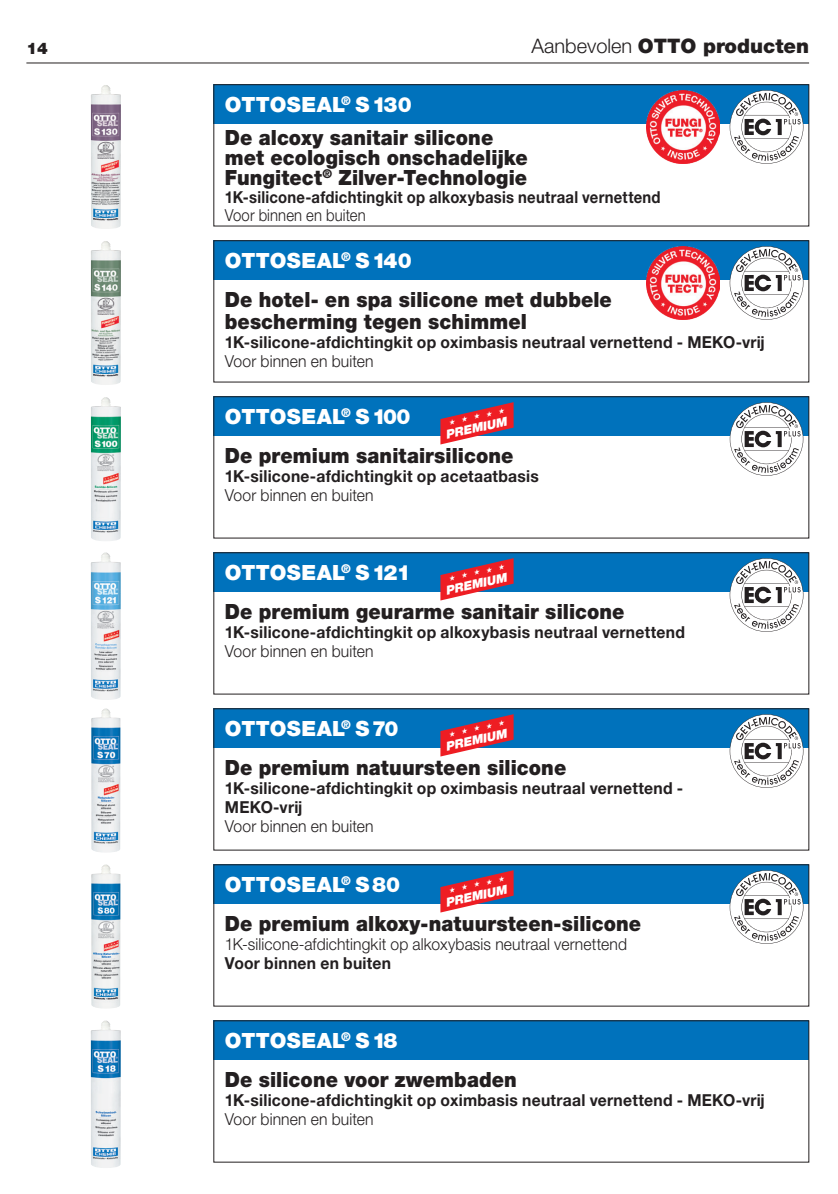
<style>
.page{position:relative;width:838px;height:1194px;background:#fff}
.page>*{position:absolute;margin:0;border:0;box-sizing:border-box;transform-origin:0 0}
.t1{font:900 21px/38.6px "Helvetica Neue LT Pro";letter-spacing:.005em;color:#231f20;scale:.93 1}
.t2{font:900 20px "Helvetica Neue LT Pro";color:#231f20}
.t3{font:700 16.4px/19px "Helvetica Neue LT Pro";letter-spacing:.015em;color:#231f20;scale:.95 1}
.t4{font:300 16.4px "Helvetica Neue LT Pro";letter-spacing:.01em;color:#231f20;scale:.95 1}
.t5{font:700 16.4px "Helvetica Neue LT Pro";letter-spacing:.015em;color:#231f20;scale:.9 1}
.t6{font:300 16.4px "Helvetica Neue LT Pro";letter-spacing:.01em;color:#231f20;scale:.9 1}
.t7{font:900 16px "Helvetica Neue LT Pro";color:#231f20}
.t8{font:italic 900 12.2px "Helvetica Neue LT Pro";color:#fff}
.s1{font-weight:300}
.s2{color:#fff}
</style>
<div class="page">
<hr style="left:26px;top:63px;width:783px;height:1px;background:#231f20">
<div style="left:213px;top:84px;width:596px;height:40px;background:#0072bc"></div>
<div style="left:213px;top:84px;width:596px;height:142px;border:1px solid #231f20"></div>
<img style="left:91px;top:85px;width:30px;height:144px">
<svg style="left:729px;top:90px;width:74px;height:74px"></svg>
<img style="left:646px;top:90px;width:73px;height:74px">
<div style="left:213px;top:240px;width:596px;height:40px;background:#0072bc"></div>
<div style="left:213px;top:240px;width:596px;height:142px;border:1px solid #231f20"></div>
<img style="left:91px;top:241px;width:30px;height:144px">
<svg style="left:729px;top:246px;width:74px;height:74px"></svg>
<img style="left:646px;top:246px;width:73px;height:74px">
<div style="left:213px;top:396px;width:596px;height:40px;background:#0072bc"></div>
<div style="left:213px;top:396px;width:596px;height:142px;border:1px solid #231f20"></div>
<img style="left:91px;top:397px;width:30px;height:144px">
<svg style="left:729px;top:402px;width:74px;height:73px"></svg>
<div style="left:213px;top:552px;width:596px;height:40px;background:#0072bc"></div>
<div style="left:213px;top:552px;width:596px;height:142px;border:1px solid #231f20"></div>
<img style="left:91px;top:552px;width:30px;height:148px">
<svg style="left:729px;top:558px;width:74px;height:73px"></svg>
<div style="left:213px;top:864px;width:596px;height:40px;background:#0072bc"></div>
<div style="left:213px;top:864px;width:596px;height:142px;border:1px solid #231f20"></div>
<img style="left:91px;top:864px;width:29px;height:144px">
<svg style="left:729px;top:870px;width:74px;height:73px"></svg>
<div style="left:213px;top:708px;width:596px;height:40px;background:#0072bc"></div>
<div style="left:213px;top:708px;width:596px;height:142px;border:1px solid #231f20"></div>
<img style="left:91px;top:708px;width:29px;height:144px">
<svg style="left:729px;top:714px;width:74px;height:73px"></svg>
<div style="left:213px;top:1020px;width:596px;height:39px;background:#0072bc"></div>
<div style="left:213px;top:1020px;width:596px;height:142px;border:1px solid #231f20"></div>
<img style="left:91px;top:1020px;width:30px;height:147px">
<svg style="left:440px;top:402px;width:73px;height:42px"></svg>
<svg style="left:440px;top:558px;width:73px;height:42px"></svg>
<svg style="left:440px;top:870px;width:73px;height:42px"></svg>
<svg style="left:440px;top:714px;width:73px;height:42px"></svg>
<p class="t7" style="left:26px;top:39px;width:23px">14</p>
<p class="t2" style="left:531px;top:34px;width:279px"><span class="s1">Aanbevolen</span> OTTO producten</p>
<p class="t1" style="left:225px;top:88px;width:290px;line-height:33px"><span class="s2">OTTOSEAL</span><sup>®</sup> <span class="s2">S 130<br></span>De alcoxy sanitair silicone</p>
<p class="t1" style="left:225px;top:147px;width:327px;line-height:20px">met ecologisch onschadelijke<br>Fungitect<sup>®</sup> Zilver-Technologie</p>
<p class="t5" style="left:225px;top:187px;width:486px">1K-silicone-afdichtingkit op alkoxybasis neutraal vernettend</p>
<p class="t6" style="left:225px;top:205px;width:158px">Voor binnen en buiten</p>
<p class="t1" style="left:225px;top:241px;width:417px"><span class="s2">OTTOSEAL</span><sup>®</sup> <span class="s2">S 140<br></span>De hotel- en spa silicone met dubbele</p>
<p class="t1" style="left:225px;top:301px;width:326px">bescherming tegen schimmel</p>
<p class="t3" style="left:225px;top:332px;width:570px">1K-silicone-afdichtingkit op oximbasis neutraal vernettend - MEKO-vrij</p>
<p class="t4" style="left:225px;top:350px;width:158px">Voor binnen en buiten</p>
<p class="t1" style="left:225px;top:397px;width:312px"><span class="s2">OTTOSEAL</span><sup>®</sup> <span class="s2">S 100<br></span>De premium sanitairsilicone</p>
<p class="t3" style="left:225px;top:466px;width:332px">1K-silicone-afdichtingkit op acetaatbasis</p>
<p class="t4" style="left:225px;top:484px;width:158px">Voor binnen en buiten</p>
<p class="t8" style="left:444px;top:428px;width:64px;rotate:-13deg">PREMIUM</p>
<p class="t1" style="left:225px;top:553px;width:431px"><span class="s2">OTTOSEAL</span><sup>®</sup> <span class="s2">S 121<br></span>De premium geurarme sanitair silicone</p>
<p class="t3" style="left:225px;top:621px;width:486px">1K-silicone-afdichtingkit op alkoxybasis neutraal vernettend</p>
<p class="t4" style="left:225px;top:640px;width:158px">Voor binnen en buiten</p>
<p class="t8" style="left:444px;top:583px;width:64px;rotate:-13deg">PREMIUM</p>
<p class="t1" style="left:225px;top:708px;width:368px"><span class="s2">OTTOSEAL</span><sup>®</sup> <span class="s2">S 70<br></span>De premium natuursteen silicone</p>
<p class="t3" style="left:225px;top:777px;width:484px">1K-silicone-afdichtingkit op oximbasis neutraal vernettend -<br>MEKO-vrij</p>
<p class="t4" style="left:225px;top:815px;width:158px">Voor binnen en buiten</p>
<p class="t8" style="left:444px;top:739px;width:64px;rotate:-13deg">PREMIUM</p>
<p class="t1" style="left:225px;top:864px;width:449px"><span class="s2">OTTOSEAL</span><sup>®</sup> <span class="s2">S 80<br></span>De premium alkoxy-natuursteen-silicone</p>
<p class="t4" style="left:225px;top:933px;width:425px">1K-silicone-afdichtingkit op alkoxybasis neutraal vernettend</p>
<p class="t3" style="left:225px;top:952px;width:176px">Voor binnen en buiten</p>
<p class="t8" style="left:444px;top:895px;width:64px;rotate:-13deg">PREMIUM</p>
<p class="t1" style="left:225px;top:1020px;width:315px"><span class="s2">OTTOSEAL</span><sup>®</sup> <span class="s2">S 18<br></span>De silicone voor zwembaden</p>
<p class="t3" style="left:225px;top:1089px;width:570px">1K-silicone-afdichtingkit op oximbasis neutraal vernettend - MEKO-vrij</p>
<p class="t4" style="left:225px;top:1108px;width:158px">Voor binnen en buiten</p>
</div>
